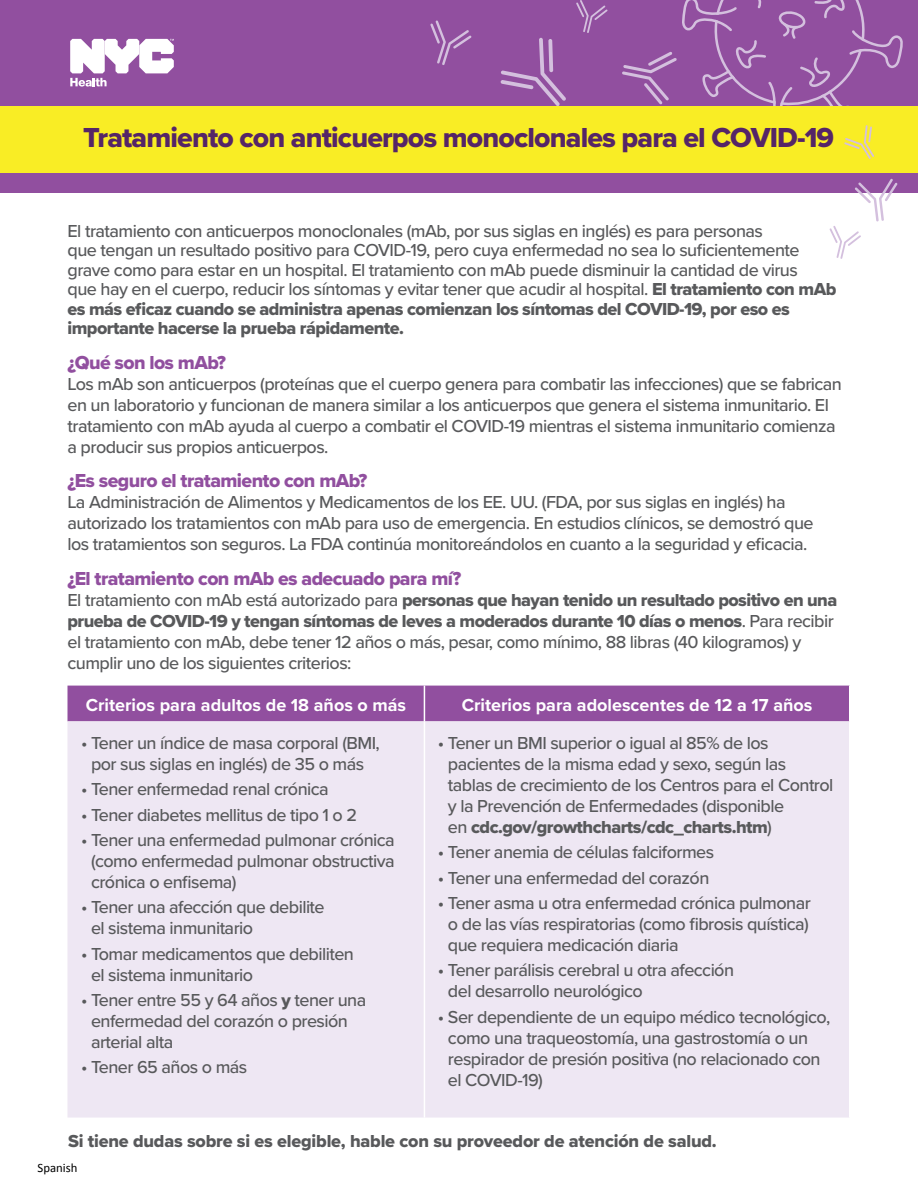
<style>
.page{position:relative;width:918px;height:1188px;background:#fff}
.page>*{position:absolute;margin:0;border:0;box-sizing:border-box;transform-origin:0 0}
.t1{font:28.5px "Proxima Nova Extrabld";letter-spacing:-.03em;color:#552567}
.bullet{font:19.5px "Proxima Nova Extrabld";letter-spacing:-.03em;color:#914f9f}
.bullet-2{font:500 18px/21px "Proxima Nova";letter-spacing:-.03em;color:#58595b}
.bullet-3{font:700 18px "Proxima Nova";color:#fff}
.bullet-4{font:18px "Proxima Nova Extrabld";letter-spacing:-.01em;color:#58595b}
.bullet-5{font:12.75px "Calibri";color:#000}
.s1{font-family:"Proxima Nova Extrabld";font-weight:400}
</style>
<div class="page">
<div style="left:0;top:0;width:918px;height:192px;background:#914f9f"></div>
<div style="left:0;top:106px;width:918px;height:66px;background:#f9ed25"></div>
<div style="left:68px;top:686px;width:781px;height:35px;background:#914f9f"></div>
<div style="left:68px;top:721px;width:781px;height:397px;background:#eee7f3"></div>
<hr style="left:424px;top:686px;width:1px;height:35px;background:#fff">
<hr style="left:424px;top:721px;width:1px;height:397px;background:#fff">
<svg style="left:500px;top:38px;width:66px;height:68px"></svg>
<svg style="left:430px;top:20px;width:42px;height:45px"></svg>
<svg style="left:830px;top:179px;width:68px;height:80px"></svg>
<svg style="left:576px;top:0;width:32px;height:33px"></svg>
<svg style="left:622px;top:0;width:281px;height:159px"></svg>
<svg style="left:70px;top:39px;width:104px;height:48px"></svg>
<p class="t1" style="left:83px;top:116px;width:752px">Tratamiento con anticuerpos monoclonales para el COVID-19</p>
<p class="bullet-2" style="left:68px;top:220px;width:770px;line-height:19.5px">El tratamiento con anticuerpos monoclonales (mAb, por sus siglas en inglés) es para personas<br>que tengan un resultado positivo para COVID-19, pero cuya enfermedad no sea lo suficientemente grave como para estar en un hospital. El tratamiento con mAb puede disminuir la cantidad de virus<br>que hay en el cuerpo, reducir los síntomas y evitar tener que acudir al hospital. <span class="s1">El tratamiento con mAb es más eficaz cuando se administra apenas comienzan los síntomas del COVID-19, por eso es importante hacerse la prueba rápidamente.</span></p>
<p class="bullet" style="left:68px;top:348px;width:160px">¿Qué son los mAb?</p>
<p class="bullet-2" style="left:68px;top:372px;width:776px">Los mAb son anticuerpos (proteínas que el cuerpo genera para combatir las infecciones) que se fabrican en un laboratorio y funcionan de manera similar a los anticuerpos que genera el sistema inmunitario. El tratamiento con mAb ayuda al cuerpo a combatir el COVID-19 mientras el sistema inmunitario comienza a producir sus propios anticuerpos.</p>
<p class="bullet" style="left:68px;top:466px;width:301px">¿Es seguro el tratamiento con mAb?</p>
<p class="bullet-2" style="left:68px;top:491px;width:748px">La Administración de Alimentos y Medicamentos de los EE. UU. (FDA, por sus siglas en inglés) ha autorizado los tratamientos con mAb para uso de emergencia. En estudios clínicos, se demostró que los tratamientos son seguros. La FDA continúa monitoreándolos en cuanto a la seguridad y eficacia.</p>
<p class="bullet" style="left:68px;top:564px;width:395px">¿El tratamiento con mAb es adecuado para mí?</p>
<p class="bullet-2" style="left:68px;top:588px;width:771px">El tratamiento con mAb está autorizado para <span class="s1">personas que hayan tenido un resultado positivo en una prueba de COVID-19 y tengan síntomas de leves a moderados durante 10 días o menos</span>. Para recibir el tratamiento con mAb, debe tener 12 años o más, pesar, como mínimo, 88 libras (40 kilogramos) y cumplir uno de los siguientes criterios:</p>
<p class="bullet-3" style="left:86px;top:691px;width:322px">Criterios para adultos de 18 años o más</p>
<p class="bullet-3" style="left:462px;top:691px;width:352px">Criterios para adolescentes de 12 a 17 años</p>
<p class="bullet-2" style="left:81px;top:732px;width:300px;text-align:center">• Tener un índice de masa corporal (BMI, por sus siglas en inglés) de 35 o más</p>
<p class="bullet-2" style="left:81px;top:778px;width:249px">• Tener enfermedad renal crónica</p>
<p class="bullet-2" style="left:81px;top:804px;width:278px">• Tener diabetes mellitus de tipo 1 o 2</p>
<p class="bullet-2" style="left:91px;top:829px;width:305px;text-align:justify;text-indent:-10px">• Tener una enfermedad pulmonar crónica (como enfermedad pulmonar obstructiva crónica o enfisema)</p>
<p class="bullet-2" style="left:91px;top:896px;width:235px;text-indent:-10px">• Tener una afección que debilite el sistema inmunitario</p>
<p class="bullet-2" style="left:91px;top:943px;width:264px;text-indent:-10px">• Tomar medicamentos que debiliten el sistema inmunitario</p>
<p class="bullet-2" style="left:91px;top:989px;width:277px;text-indent:-10px">• Tener entre 55 y 64 años <span class="s1">y</span> tener una enfermedad del corazón o presión arterial alta</p>
<p class="bullet-2" style="left:81px;top:1056px;width:168px">• Tener 65 años o más</p>
<p class="bullet-2" style="left:448px;top:732px;width:387px;text-indent:-10px">• Tener un BMI superior o igual al 85% de los pacientes de la misma edad y sexo, según las tablas de crecimiento de los Centros para el Control y la Prevención de Enfermedades (disponible<br>en <span class="s1">cdc.gov/growthcharts/cdc_charts.htm</span>)</p>
<p class="bullet-2" style="left:438px;top:841px;width:278px">• Tener anemia de células falciformes</p>
<p class="bullet-2" style="left:438px;top:867px;width:273px">• Tener una enfermedad del corazón</p>
<p class="bullet-2" style="left:448px;top:892px;width:364px;text-align:justify;text-indent:-10px">• Tener asma u otra enfermedad crónica pulmonar o de las vías respiratorias (como fibrosis quística) que requiera medicación diaria</p>
<p class="bullet-2" style="left:448px;top:959px;width:288px;text-indent:-10px">• Tener parálisis cerebral u otra afección del desarrollo neurológico</p>
<p class="bullet-2" style="left:448px;top:1006px;width:384px;text-indent:-10px">• Ser dependiente de un equipo médico tecnológico, como una traqueostomía, una gastrostomía o un respirador de presión positiva (no relacionado con el COVID-19)</p>
<p class="bullet-4" style="left:68px;top:1127px;width:650px">Si tiene dudas sobre si es elegible, hable con su proveedor de atención de salud.</p>
<p class="bullet-5" style="left:38px;top:1159px;width:41px">Spanish</p>
</div>
